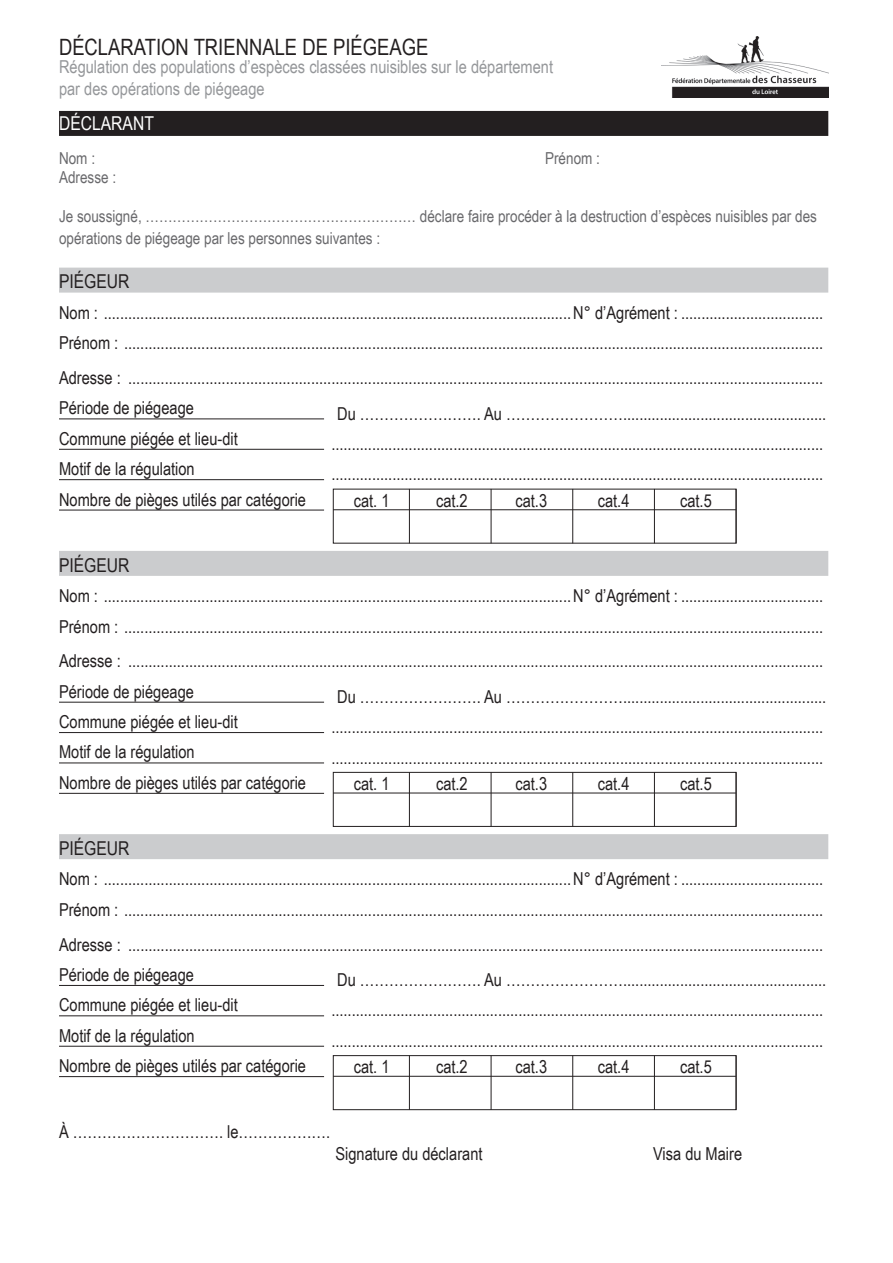
<style>
.page{position:relative;width:893px;height:1263px;background:#fff}
.page>*{position:absolute;margin:0;border:0;box-sizing:border-box;transform-origin:0 0}
.t1{font:22.5px "Arial Narrow";color:#231f20}
.t2{font:19.05px "Arial Narrow";color:#231f20}
.t3{font:19.05px "Arial Narrow";color:#fff}
.Style_de_paragraphe{font:17.85px "Arial Narrow";color:#231f20}
.t4{font:17.85px "Arial Narrow";color:#95979a}
.t5{font:16.5px/22px "Arial Narrow";color:#69696c}
</style>
<div class="page">
<div style="left:59px;top:111px;width:769px;height:25px;background:#231f20"></div>
<div style="left:59px;top:268px;width:769px;height:25px;background:#cbccce"></div>
<hr style="left:59px;top:419px;width:265px;height:1px;background:#231f20">
<hr style="left:59px;top:449px;width:265px;height:1px;background:#231f20">
<hr style="left:59px;top:479px;width:265px;height:1px;background:#231f20">
<hr style="left:59px;top:510px;width:265px;height:1px;background:#231f20">
<div style="left:59px;top:551px;width:769px;height:25px;background:#cbccce"></div>
<hr style="left:59px;top:702px;width:265px;height:1px;background:#231f20">
<hr style="left:59px;top:732px;width:265px;height:1px;background:#231f20">
<hr style="left:59px;top:763px;width:265px;height:1px;background:#231f20">
<hr style="left:59px;top:793px;width:265px;height:1px;background:#231f20">
<div style="left:59px;top:834px;width:769px;height:25px;background:#cbccce"></div>
<hr style="left:59px;top:985px;width:265px;height:1px;background:#231f20">
<hr style="left:59px;top:1015px;width:265px;height:1px;background:#231f20">
<hr style="left:59px;top:1046px;width:265px;height:1px;background:#231f20">
<hr style="left:59px;top:1076px;width:265px;height:1px;background:#231f20">
<hr style="left:333px;top:509px;width:403px;height:1px;background:#231f20">
<hr style="left:409px;top:489px;width:1px;height:54px;background:#231f20">
<hr style="left:491px;top:489px;width:1px;height:54px;background:#231f20">
<hr style="left:572px;top:489px;width:1px;height:54px;background:#231f20">
<hr style="left:654px;top:489px;width:1px;height:54px;background:#231f20">
<hr style="left:736px;top:489px;width:1px;height:54px;background:#231f20">
<img style="left:662px;top:37px;width:166px;height:61px">
<div style="left:333px;top:772px;width:403px;height:55px;border:1px solid #231f20"></div>
<hr style="left:333px;top:793px;width:403px;height:1px;background:#231f20">
<hr style="left:409px;top:772px;width:1px;height:55px;background:#231f20">
<hr style="left:491px;top:772px;width:1px;height:55px;background:#231f20">
<hr style="left:572px;top:772px;width:1px;height:55px;background:#231f20">
<hr style="left:654px;top:772px;width:1px;height:55px;background:#231f20">
<hr style="left:736px;top:772px;width:1px;height:55px;background:#231f20">
<div style="left:333px;top:1055px;width:403px;height:55px;border:1px solid #231f20"></div>
<hr style="left:333px;top:1076px;width:403px;height:1px;background:#231f20">
<hr style="left:409px;top:1055px;width:1px;height:55px;background:#231f20">
<hr style="left:491px;top:1055px;width:1px;height:55px;background:#231f20">
<hr style="left:572px;top:1055px;width:1px;height:55px;background:#231f20">
<hr style="left:654px;top:1055px;width:1px;height:55px;background:#231f20">
<hr style="left:736px;top:1055px;width:1px;height:55px;background:#231f20">
<p class="t1" style="left:59px;top:34px;width:371px">DÉCLARATION TRIENNALE DE PIÉGEAGE</p>
<p class="t4" style="left:59px;top:56px;width:496px">Régulation des populations d’espèces classées nuisibles sur le département</p>
<p class="t4" style="left:59px;top:79px;width:207px">par des opérations de piégeage</p>
<p class="t3" style="left:59px;top:113px;width:96px">DÉCLARANT</p>
<p class="t5" style="left:59px;top:147px;width:38px">Nom :</p>
<p class="t5" style="left:545px;top:147px;width:56px">Prénom :</p>
<p class="t5" style="left:59px;top:166px;width:59px">Adresse :</p>
<p class="t5" style="left:59px;top:205px;width:759px">Je soussigné, …………………………………………………… déclare faire procéder à la destruction d’espèces nuisibles par des opérations de piégeage par les personnes suivantes :</p>
<p class="t2" style="left:59px;top:271px;width:72px">PIÉGEUR</p>
<p class="Style_de_paragraphe" style="left:59px;top:302px;width:766px">Nom : ...................................................................................................................N° d’Agrément : ...................................</p>
<p class="Style_de_paragraphe" style="left:59px;top:333px;width:766px">Prénom : ............................................................................................................................................................................</p>
<p class="Style_de_paragraphe" style="left:59px;top:367px;width:766px">Adresse : ...........................................................................................................................................................................</p>
<p class="Style_de_paragraphe" style="left:59px;top:398px;width:136px">Période de piégeage</p>
<p class="Style_de_paragraphe" style="left:337px;top:403px;width:491px">Du ……………………. Au ……………………..................................................</p>
<p class="Style_de_paragraphe" style="left:59px;top:428px;width:180px">Commune piégée et lieu-dit</p>
<p class="Style_de_paragraphe" style="left:331px;top:433px;width:493px">.........................................................................................................................</p>
<p class="Style_de_paragraphe" style="left:59px;top:459px;width:137px">Motif de la régulation</p>
<p class="Style_de_paragraphe" style="left:331px;top:464px;width:493px">.........................................................................................................................</p>
<p class="Style_de_paragraphe" style="left:59px;top:489px;width:248px">Nombre de pièges utilés par catégorie</p>
<p class="Style_de_paragraphe" style="left:354px;top:490px;width:37px">cat. 1</p>
<p class="Style_de_paragraphe" style="left:436px;top:490px;width:33px">cat.2</p>
<p class="Style_de_paragraphe" style="left:515px;top:490px;width:33px">cat.3</p>
<p class="Style_de_paragraphe" style="left:598px;top:490px;width:33px">cat.4</p>
<p class="Style_de_paragraphe" style="left:680px;top:490px;width:33px">cat.5</p>
<p class="t2" style="left:59px;top:554px;width:72px">PIÉGEUR</p>
<p class="Style_de_paragraphe" style="left:59px;top:586px;width:766px">Nom : ...................................................................................................................N° d’Agrément : ...................................</p>
<p class="Style_de_paragraphe" style="left:59px;top:616px;width:766px">Prénom : ............................................................................................................................................................................</p>
<p class="Style_de_paragraphe" style="left:59px;top:651px;width:766px">Adresse : ...........................................................................................................................................................................</p>
<p class="Style_de_paragraphe" style="left:59px;top:681px;width:136px">Période de piégeage</p>
<p class="Style_de_paragraphe" style="left:337px;top:686px;width:491px">Du ……………………. Au ……………………..................................................</p>
<p class="Style_de_paragraphe" style="left:59px;top:712px;width:180px">Commune piégée et lieu-dit</p>
<p class="Style_de_paragraphe" style="left:331px;top:717px;width:493px">.........................................................................................................................</p>
<p class="Style_de_paragraphe" style="left:59px;top:742px;width:137px">Motif de la régulation</p>
<p class="Style_de_paragraphe" style="left:331px;top:747px;width:493px">.........................................................................................................................</p>
<p class="Style_de_paragraphe" style="left:59px;top:772px;width:248px">Nombre de pièges utilés par catégorie</p>
<p class="Style_de_paragraphe" style="left:354px;top:774px;width:37px">cat. 1</p>
<p class="Style_de_paragraphe" style="left:436px;top:774px;width:33px">cat.2</p>
<p class="Style_de_paragraphe" style="left:515px;top:774px;width:33px">cat.3</p>
<p class="Style_de_paragraphe" style="left:598px;top:774px;width:33px">cat.4</p>
<p class="Style_de_paragraphe" style="left:680px;top:774px;width:33px">cat.5</p>
<p class="t2" style="left:59px;top:837px;width:72px">PIÉGEUR</p>
<p class="Style_de_paragraphe" style="left:59px;top:869px;width:766px">Nom : ...................................................................................................................N° d’Agrément : ...................................</p>
<p class="Style_de_paragraphe" style="left:59px;top:899px;width:766px">Prénom : ............................................................................................................................................................................</p>
<p class="Style_de_paragraphe" style="left:59px;top:934px;width:766px">Adresse : ...........................................................................................................................................................................</p>
<p class="Style_de_paragraphe" style="left:59px;top:964px;width:136px">Période de piégeage</p>
<p class="Style_de_paragraphe" style="left:337px;top:970px;width:491px">Du ……………………. Au ……………………..................................................</p>
<p class="Style_de_paragraphe" style="left:59px;top:995px;width:180px">Commune piégée et lieu-dit</p>
<p class="Style_de_paragraphe" style="left:331px;top:1000px;width:493px">.........................................................................................................................</p>
<p class="Style_de_paragraphe" style="left:59px;top:1025px;width:137px">Motif de la régulation</p>
<p class="Style_de_paragraphe" style="left:331px;top:1030px;width:493px">.........................................................................................................................</p>
<p class="Style_de_paragraphe" style="left:59px;top:1056px;width:248px">Nombre de pièges utilés par catégorie</p>
<p class="Style_de_paragraphe" style="left:354px;top:1057px;width:37px">cat. 1</p>
<p class="Style_de_paragraphe" style="left:436px;top:1057px;width:33px">cat.2</p>
<p class="Style_de_paragraphe" style="left:515px;top:1057px;width:33px">cat.3</p>
<p class="Style_de_paragraphe" style="left:598px;top:1057px;width:33px">cat.4</p>
<p class="Style_de_paragraphe" style="left:680px;top:1057px;width:33px">cat.5</p>
<p class="Style_de_paragraphe" style="left:59px;top:1122px;width:273px">À …………………………. le……………….</p>
<p class="Style_de_paragraphe" style="left:335px;top:1144px;width:149px">Signature du déclarant</p>
<p class="Style_de_paragraphe" style="left:653px;top:1144px;width:91px">Visa du Maire</p>
</div>
